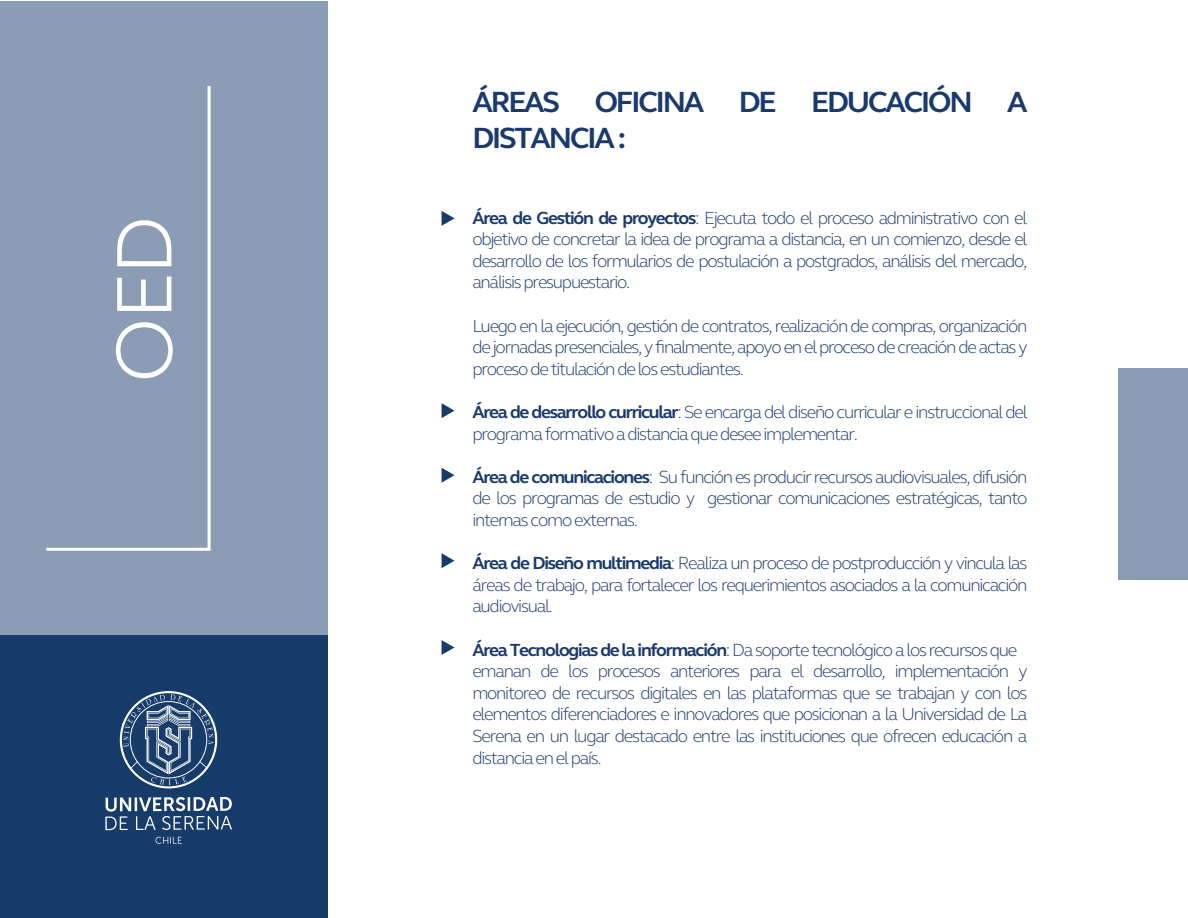
<style>
.page{position:relative;width:1188px;height:918px;background:#fff}
.page>*{position:absolute;margin:0;border:0;box-sizing:border-box;transform-origin:0 0}
.t1{font:300 76.5px "Avenir";color:#fff}
.t2{font:700 30px/36px "FS Elliot Pro";letter-spacing:-.07em;color:#1a396c}
.t3{font:300 18px/21.6px "FS Elliot Pro";letter-spacing:-.07em;color:#1a396c;text-align:justify}
.s1{font-weight:700}
</style>
<div class="page">
<div style="left:0;top:1px;width:327px;height:634px;background:#8b9db4"></div>
<div style="left:0;top:636px;width:327px;height:282px;background:#173c6a"></div>
<svg style="left:105px;top:797px;width:127px;height:33px"></svg>
<svg style="left:156px;top:837px;width:26px;height:7px"></svg>
<svg style="left:120px;top:691px;width:97px;height:97px"></svg>
<svg style="left:46px;top:86px;width:165px;height:465px"></svg>
<div style="left:1119px;top:368px;width:69px;height:211px;background:#8b9db4"></div>
<svg style="left:442px;top:211px;width:13px;height:15px"></svg>
<svg style="left:442px;top:403px;width:13px;height:15px"></svg>
<svg style="left:442px;top:468px;width:13px;height:15px"></svg>
<svg style="left:442px;top:553px;width:13px;height:15px"></svg>
<svg style="left:442px;top:640px;width:13px;height:15px"></svg>
<h1 class="t1" style="left:100px;top:382px;width:167px;rotate:-90deg">OED</h1>
<h2 class="t2" style="left:472px;top:83px;width:557px">ÁREAS OFICINA DE EDUCACIÓN A<br>DISTANCIA :</h2>
<p class="t3" style="left:472px;top:206px;width:557px"><span class="s1">Área de Gestión de proyectos</span>: Ejecuta todo el proceso administrativo con el objetivo de concretar la idea de programa a distancia, en un comienzo, desde el desarrollo de los formularios de postulación a postgrados, análisis del mercado, análisis presupuestario.</p>
<p class="t3" style="left:472px;top:314px;width:557px">Luego en la ejecución, gestión de contratos, realización de compras, organización de jornadas presenciales, y finalmente, apoyo en el proceso de creación de actas y proceso de titulación de los estudiantes.</p>
<p class="t3" style="left:472px;top:400px;width:557px"><span class="s1">Área de desarrollo curricular</span>: Se encarga del diseño curricular e instruccional del programa formativo a distancia que desee implementar.</p>
<p class="t3" style="left:472px;top:465px;width:557px"><span class="s1">Área de comunicaciones</span>: Su función es producir recursos audiovisuales, difusión de los programas de estudio y gestionar comunicaciones estratégicas, tanto internas como externas.</p>
<p class="t3" style="left:472px;top:552px;width:557px"><span class="s1">Área de Diseño multimedia</span>: Realiza un proceso de postproducción y vincula las áreas de trabajo, para fortalecer los requerimientos asociados a la comunicación audiovisual.</p>
<p class="t3" style="left:472px;top:638px;width:557px;text-align:left"><span class="s1">Área Tecnologias de la información</span>: Da soporte tecnológico a los recursos que emanan de los procesos anteriores para el desarrollo, implementación y monitoreo de recursos digitales en las plataformas que se trabajan y con los elementos diferenciadores e innovadores que posicionan a la Universidad de La Serena en un lugar destacado entre las instituciones que ofrecen educación a distancia en el país.</p>
</div>
